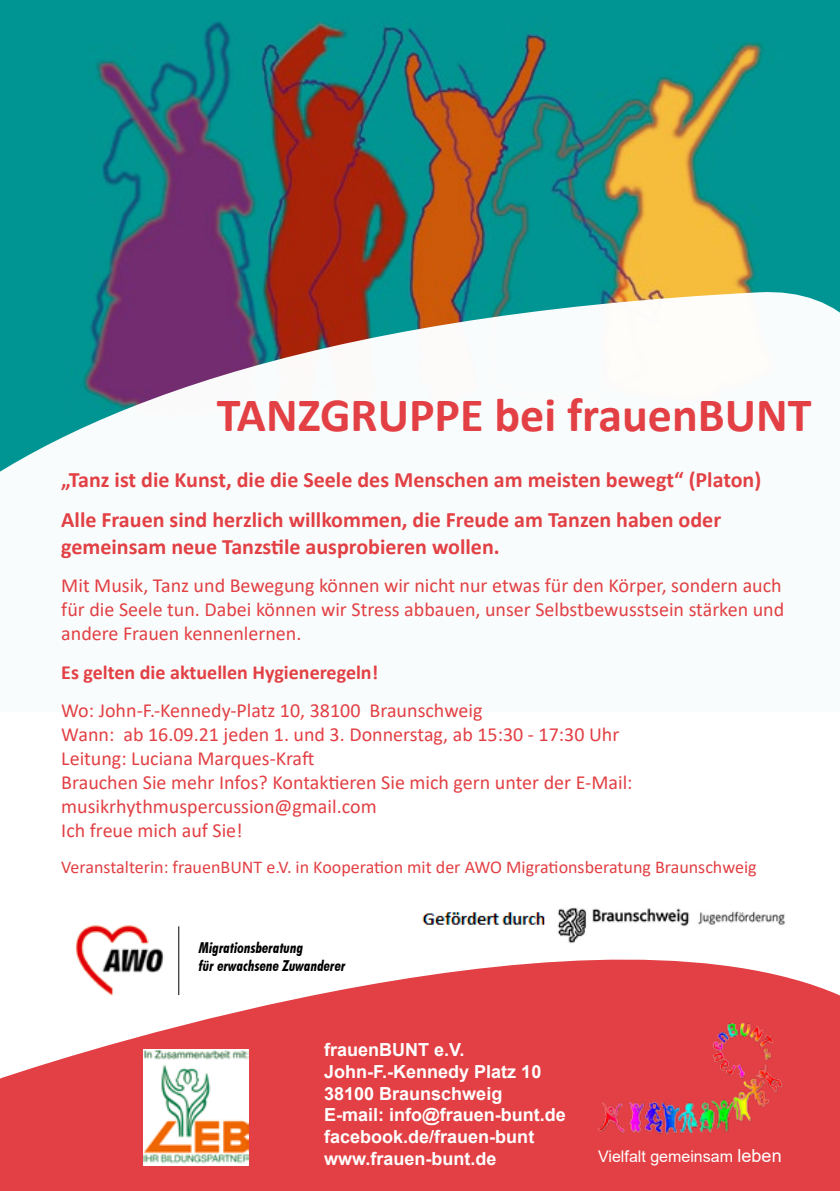
<style>
.page{position:relative;width:840px;height:1191px;background:#fff}
.page>*{position:absolute;margin:0;border:0;box-sizing:border-box;transform-origin:0 0}
.t1{font:700 48px "Calibri";color:#e24044}
.t2{font:700 22px/40.8px "Calibri";color:#e24044}
.t3{font:20px/24px "Calibri";color:#e24044}
.t4{font:700 20px "Calibri";color:#e24044}
.t5{font:700 18px/21.6px "Arial";color:#fff}
.t6{font:18px "Calibri";color:#e24044}
.t7{font:16px "Arial";color:#fff}
.t8{font:italic 700 condensed 15px/18px "Futura BT";color:#000}
.s1{font-size:18px}
</style>
<div class="page">
<img style="left:0;top:0;width:839px;height:286px">
<svg style="left:0;top:286px;width:839px;height:186px"></svg>
<svg style="left:0;top:926px;width:839px;height:265px;fill:#e24044"></svg>
<img style="left:578px;top:1015px;width:211px;height:123px">
<img style="left:414px;top:907px;width:381px;height:39px">
<img style="left:59px;top:925px;width:120px;height:78px">
<hr style="left:178px;top:926px;width:1px;height:69px;background:#000">
<img style="left:143px;top:1050px;width:106px;height:116px">
<h1 class="t1" style="left:217px;top:381px;width:596px">TANZGRUPPE bei frauenBUNT</h1>
<p class="t2" style="left:61px;top:458px;width:701px">„Tanz ist die Kunst, die die Seele des Menschen am meisten bewegt“ (Platon)<br>Alle Frauen sind herzlich willkommen, die Freude am Tanzen haben oder</p>
<p class="t2" style="left:61px;top:526px;width:439px">gemeinsam neue Tanzstile ausprobieren wollen.</p>
<p class="t3" style="left:61px;top:573px;width:724px">Mit Musik, Tanz und Bewegung können wir nicht nur etwas für den Körper, sondern auch für die Seele tun. Dabei können wir Stress abbauen, unser Selbstbewusstsein stärken und andere Frauen kennenlernen.</p>
<p class="t4" style="left:61px;top:658px;width:318px">Es gelten die aktuellen Hygieneregeln!</p>
<p class="t3" style="left:61px;top:698px;width:572px">Wo: John-F.-Kennedy-Platz 10, 38100 Braunschweig<br>Wann: ab 16.09.21 jeden 1. und 3. Donnerstag, ab 15:30 - 17:30 Uhr Leitung: Luciana Marques-Kraft<br>Brauchen Sie mehr Infos? Kontaktieren Sie mich gern unter der E-Mail: musikrhythmuspercussion@gmail.com<br>Ich freue mich auf Sie!</p>
<p class="t6" style="left:61px;top:854px;width:696px">Veranstalterin: frauenBUNT e.V. in Kooperation mit der AWO Migrationsberatung Braunschweig</p>
<p class="t8" style="left:199px;top:938px;width:148px">Migrationsberatung<br>für erwachsene Zuwanderer</p>
<p class="t5" style="left:324px;top:1039px;width:243px">frauenBUNT e.V.<br>John-F.-Kennedy Platz 10<br>38100 Braunschweig<br>E-mail: info@frauen-bunt.de facebook.de/frauen-bunt www.frauen-bunt.de</p>
<p class="t7" style="left:597px;top:1145px;width:185px">Vielfalt gemeinsam <span class="s1">leben</span></p>
</div>
